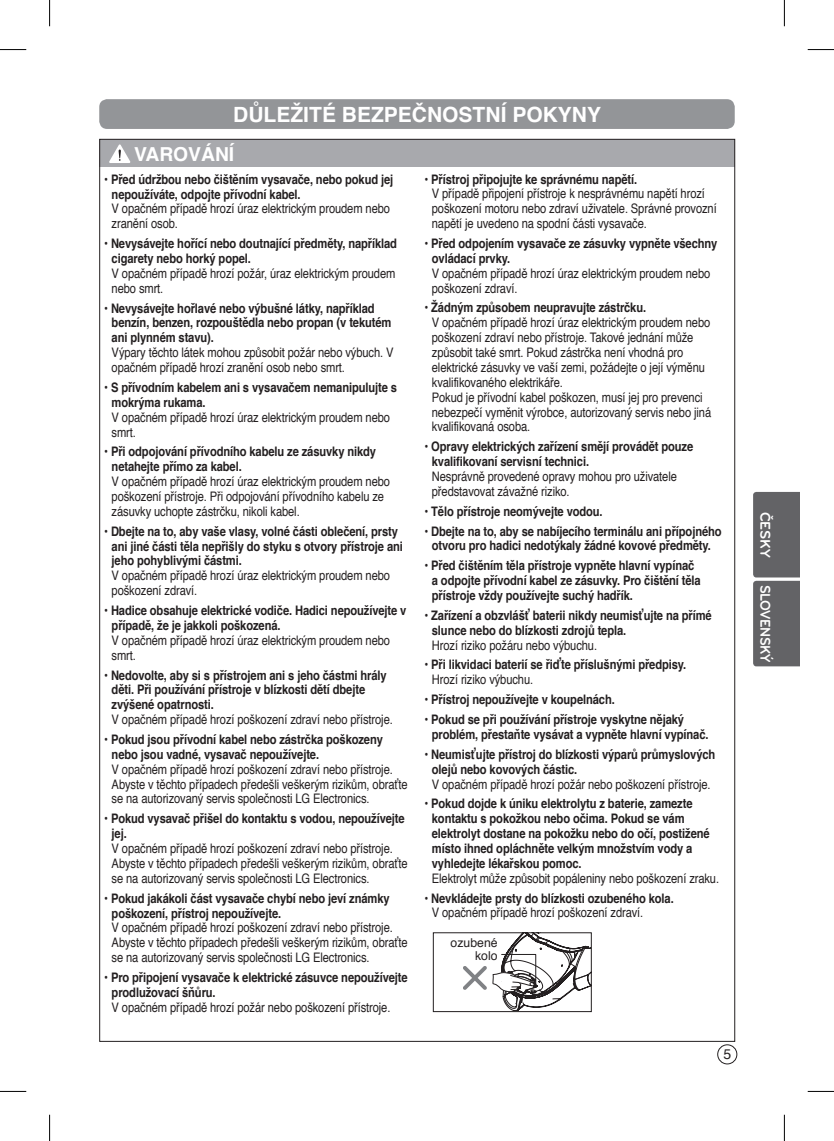
<style>
.page{position:relative;width:834px;height:1141px;background:#fff}
.page>*{position:absolute;margin:0;border:0;box-sizing:border-box;transform-origin:0 0}
.t1{font:700 21px "Helvetica";color:#fff}
.t2{font:700 19.25px "Helvetica";color:#fff}
.t3{font:700 14.7px "Bryant LG";letter-spacing:-.025em;color:#fff;scale:.95 1}
.t4{font:700 14.7px "Bryant LG";letter-spacing:-.025em;color:#fff}
.t5{font:14px "Helvetica";color:#231f20}
.t6{font:700 13.12px/14.9px "Helvetica";letter-spacing:-.01em;color:#231f20;scale:.85 1}
.t7{font:13.12px/14.9px "Helvetica";letter-spacing:-.01em;color:#231f20;scale:.85 1}
.t8{font:12.25px/13px "Helvetica";color:#231f20;text-align:right}
.s1{font-weight:400}
.s2{font-weight:700}
</style>
<div class="page">
<div style="left:717px;top:1044px;width:20px;height:20px;border:1px solid #231f20;border-radius:50%"></div>
<div style="left:753px;top:492px;width:46px;height:174px;background:#636366"></div>
<div style="left:99px;top:99px;width:635px;height:30px;background:#939598;border-radius:8px"></div>
<div style="left:99px;top:139px;width:636px;height:27px;background:#a8a9ad"></div>
<svg style="left:109px;top:144px;width:21px;height:19px"></svg>
<svg style="left:463px;top:934px;width:126px;height:76px"></svg>
<div style="left:433px;top:932px;width:158px;height:80px;border:1px solid #231f20"></div>
<svg style="left:0;top:49px;width:26px;height:1px"></svg>
<svg style="left:807px;top:49px;width:26px;height:1px"></svg>
<svg style="left:0;top:1091px;width:26px;height:1px"></svg>
<svg style="left:807px;top:1091px;width:26px;height:1px"></svg>
<svg style="left:49px;top:0;width:1px;height:26px"></svg>
<svg style="left:49px;top:1115px;width:1px;height:26px"></svg>
<svg style="left:783px;top:0;width:1px;height:26px"></svg>
<svg style="left:783px;top:1115px;width:1px;height:26px"></svg>
<h1 class="t1" style="left:233px;top:97px;width:369px">DŮLEŽITÉ BEZPEČNOSTNÍ POKYNY</h1>
<h2 class="t2" style="left:134px;top:138px;width:102px">VAROVÁNÍ</h2>
<p class="t6" style="left:112px;top:172px;width:333px;text-indent:-7px"><span class="s1">•</span> Před údržbou nebo čištěním vysavače, nebo pokud jej nepoužíváte, odpojte přívodní kabel.</p>
<p class="t7" style="left:112px;top:202px;width:329px">V opačném případě hrozí úraz elektrickým proudem nebo zranění osob.</p>
<p class="t6" style="left:112px;top:236px;width:337px;text-indent:-7px"><span class="s1">•</span> Nevysávejte hořící nebo doutnající předměty, například cigarety nebo horký popel.</p>
<p class="t7" style="left:112px;top:266px;width:335px">V opačném případě hrozí požár, úraz elektrickým proudem nebo smrt.</p>
<p class="t6" style="left:112px;top:301px;width:330px;text-indent:-7px"><span class="s1">•</span> Nevysávejte hořlavé nebo výbušné látky, například benzín, benzen, rozpouštědla nebo propan (v tekutém ani plynném stavu).</p>
<p class="t7" style="left:112px;top:346px;width:333px">Výpary těchto látek mohou způsobit požár nebo výbuch. V opačném případě hrozí zranění osob nebo smrt.</p>
<p class="t6" style="left:112px;top:380px;width:337px;text-indent:-7px"><span class="s1">•</span> S přívodním kabelem ani s vysavačem nemanipulujte s mokrýma rukama.</p>
<p class="t7" style="left:112px;top:410px;width:329px">V opačném případě hrozí úraz elektrickým proudem nebo smrt.</p>
<p class="t6" style="left:112px;top:444px;width:312px;text-indent:-7px"><span class="s1">•</span> Při odpojování přívodního kabelu ze zásuvky nikdy netahejte přímo za kabel.</p>
<p class="t7" style="left:112px;top:474px;width:329px">V opačném případě hrozí úraz elektrickým proudem nebo poškození přístroje. Při odpojování přívodního kabelu ze zásuvky uchopte zástrčku, nikoli kabel.</p>
<p class="t6" style="left:112px;top:524px;width:344px;text-indent:-7px"><span class="s1">•</span> Dbejte na to, aby vaše vlasy, volné části oblečení, prsty ani jiné části těla nepřišly do styku s otvory přístroje ani jeho pohyblivými částmi.</p>
<p class="t7" style="left:112px;top:569px;width:329px">V opačném případě hrozí úraz elektrickým proudem nebo poškození zdraví.</p>
<p class="t6" style="left:112px;top:603px;width:348px;text-indent:-7px"><span class="s1">•</span> Hadice obsahuje elektrické vodiče. Hadici nepoužívejte v případě, že je jakkoli poškozená.</p>
<p class="t7" style="left:112px;top:633px;width:329px">V opačném případě hrozí úraz elektrickým proudem nebo smrt.</p>
<p class="t6" style="left:112px;top:668px;width:325px;text-indent:-7px"><span class="s1">•</span> Nedovolte, aby si s přístrojem ani s jeho částmi hrály děti. Při používání přístroje v blízkosti dětí dbejte zvýšené opatrnosti.</p>
<p class="t7" style="left:112px;top:712px;width:332px">V opačném případě hrozí poškození zdraví nebo přístroje.</p>
<p class="t6" style="left:112px;top:732px;width:320px;text-indent:-7px"><span class="s1">•</span> Pokud jsou přívodní kabel nebo zástrčka poškozeny nebo jsou vadné, vysavač nepoužívejte.</p>
<p class="t7" style="left:112px;top:762px;width:349px">V opačném případě hrozí poškození zdraví nebo přístroje.<br>Abyste v těchto případech předešli veškerým rizikům, obraťte se na autorizovaný servis společnosti LG Electronics.</p>
<p class="t6" style="left:112px;top:811px;width:346px;text-indent:-7px"><span class="s1">•</span> Pokud vysavač přišel do kontaktu s vodou, nepoužívejte jej.</p>
<p class="t7" style="left:112px;top:841px;width:349px">V opačném případě hrozí poškození zdraví nebo přístroje.<br>Abyste v těchto případech předešli veškerým rizikům, obraťte se na autorizovaný servis společnosti LG Electronics.</p>
<p class="t6" style="left:112px;top:891px;width:328px;text-indent:-7px"><span class="s1">•</span> Pokud jakákoli část vysavače chybí nebo jeví známky poškození, přístroj nepoužívejte.</p>
<p class="t7" style="left:112px;top:921px;width:349px">V opačném případě hrozí poškození zdraví nebo přístroje.<br>Abyste v těchto případech předešli veškerým rizikům, obraťte se na autorizovaný servis společnosti LG Electronics.</p>
<p class="t6" style="left:112px;top:970px;width:350px;text-indent:-7px"><span class="s1">•</span> Pro připojení vysavače k elektrické zásuvce nepoužívejte prodlužovací šňůru.</p>
<p class="t7" style="left:112px;top:1000px;width:329px">V opačném případě hrozí požár nebo poškození přístroje.</p>
<p class="t7" style="left:432px;top:172px;width:336px;text-indent:-7px">• <span class="s2">Přístroj připojujte ke správnému napětí.<br></span>V případě připojení přístroje k nesprávnému napětí hrozí poškození motoru nebo zdraví uživatele. Správné provozní napětí je uvedeno na spodní části vysavače.</p>
<p class="t6" style="left:432px;top:236px;width:337px;text-indent:-7px"><span class="s1">•</span> Před odpojením vysavače ze zásuvky vypněte všechny ovládací prvky.</p>
<p class="t7" style="left:432px;top:266px;width:329px">V opačném případě hrozí úraz elektrickým proudem nebo poškození zdraví.</p>
<p class="t7" style="left:432px;top:301px;width:330px;text-indent:-7px">• <span class="s2">Žádným způsobem neupravujte zástrčku.<br></span>V opačném případě hrozí úraz elektrickým proudem nebo poškození zdraví nebo přístroje. Takové jednání může způsobit také smrt. Pokud zástrčka není vhodná pro elektrické zásuvky ve vaší zemi, požádejte o její výměnu kvalifikovaného elektrikáře.<br>Pokud je přívodní kabel poškozen, musí jej pro prevenci nebezpečí vyměnit výrobce, autorizovaný servis nebo jiná kvalifikovaná osoba.</p>
<p class="t6" style="left:432px;top:439px;width:309px;text-indent:-7px"><span class="s1">•</span> Opravy elektrických zařízení smějí provádět pouze kvalifikovaní servisní technici.</p>
<p class="t7" style="left:432px;top:469px;width:290px">Nesprávně provedené opravy mohou pro uživatele představovat závažné riziko.</p>
<p class="t6" style="left:424px;top:504px;width:211px"><span class="s1">•</span> Tělo přístroje neomývejte vodou.</p>
<p class="t6" style="left:424px;top:524px;width:351px;text-align:center"><span class="s1">•</span> Dbejte na to, aby se nabíjecího terminálu ani přípojného otvoru pro hadici nedotýkaly žádné kovové předměty.</p>
<p class="t6" style="left:432px;top:558px;width:318px;text-indent:-7px"><span class="s1">•</span> Před čištěním těla přístroje vypněte hlavní vypínač a odpojte přívodní kabel ze zásuvky. Pro čištění těla přístroje vždy používejte suchý hadřík.</p>
<p class="t6" style="left:432px;top:608px;width:331px;text-indent:-7px"><span class="s1">•</span> Zařízení a obzvlášť baterii nikdy neumisťujte na přímé slunce nebo do blízkosti zdrojů tepla.</p>
<p class="t7" style="left:432px;top:638px;width:196px">Hrozí riziko požáru nebo výbuchu.</p>
<p class="t6" style="left:432px;top:658px;width:301px;text-indent:-7px"><span class="s1">•</span> Při likvidaci baterií se řiďte příslušnými předpisy.<br><span class="s1">Hrozí riziko výbuchu.</span></p>
<p class="t6" style="left:424px;top:692px;width:225px"><span class="s1">•</span> Přístroj nepoužívejte v koupelnách.</p>
<p class="t6" style="left:432px;top:712px;width:327px;text-indent:-7px"><span class="s1">•</span> Pokud se při používání přístroje vyskytne nějaký problém, přestaňte vysávat a vypněte hlavní vypínač.</p>
<p class="t6" style="left:432px;top:747px;width:335px;text-indent:-7px"><span class="s1">•</span> Neumisťujte přístroj do blízkosti výparů průmyslových olejů nebo kovových částic.</p>
<p class="t7" style="left:432px;top:777px;width:329px">V opačném případě hrozí požár nebo poškození přístroje.</p>
<p class="t6" style="left:432px;top:796px;width:328px;text-indent:-7px"><span class="s1">•</span> Pokud dojde k úniku elektrolytu z baterie, zamezte kontaktu s pokožkou nebo očima. Pokud se vám elektrolyt dostane na pokožku nebo do očí, postižené místo ihned opláchněte velkým množstvím vody a vyhledejte lékařskou pomoc.</p>
<p class="t7" style="left:432px;top:871px;width:339px">Elektrolyt může způsobit popáleniny nebo poškození zraku.</p>
<p class="t6" style="left:432px;top:891px;width:286px;text-indent:-7px"><span class="s1">•</span> Nevkládejte prsty do blízkosti ozubeného kola.<br><span class="s1">V opačném případě hrozí poškození zdraví.</span></p>
<p class="t8" style="left:450px;top:937px;width:48px">ozubené kolo</p>
<p class="t5" style="left:723px;top:1044px;width:9px">5</p>
<p class="t4" style="left:774px;top:512px;width:48px;rotate:90deg">ČESKY</p>
<p class="t3" style="left:774px;top:585px;width:83px;rotate:90deg">SLOVENSKÝ</p>
</div>
